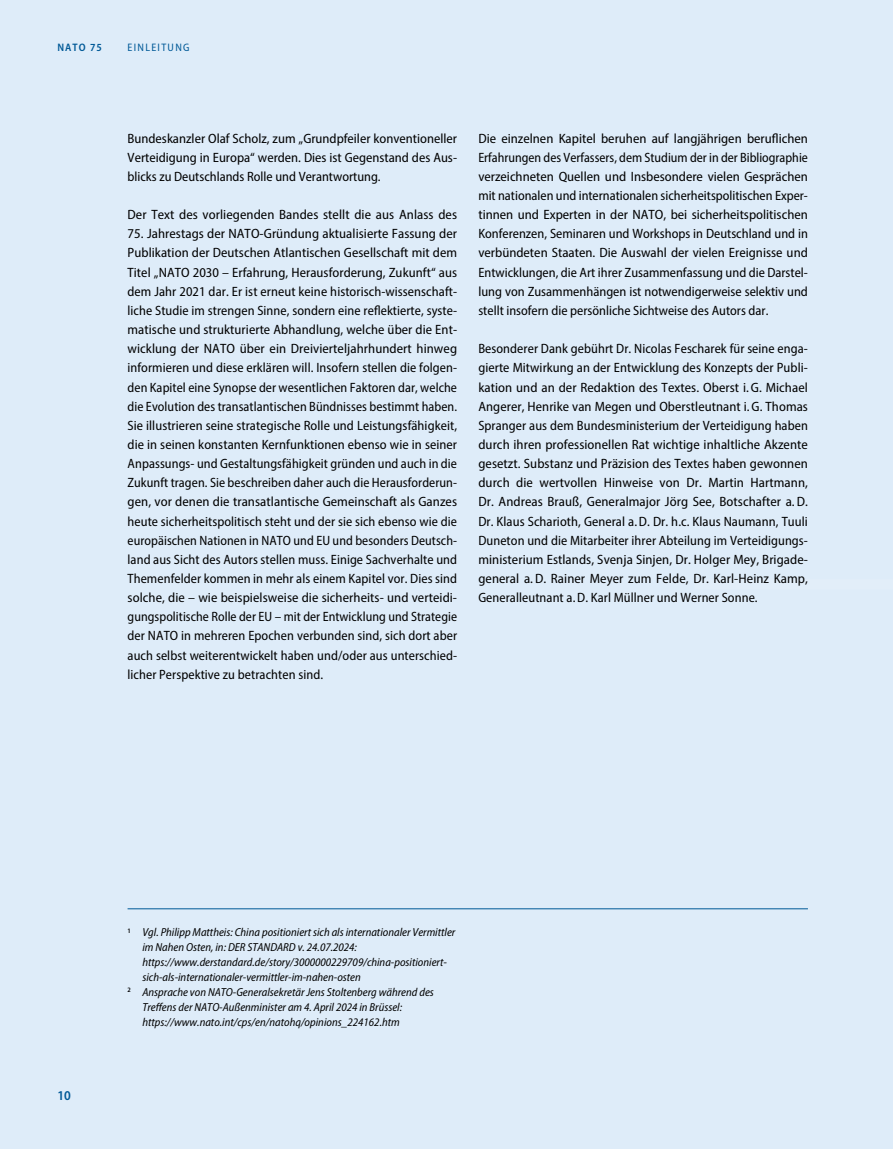
<style>
.page{position:relative;width:893px;height:1149px;background:#fff}
.page>*{position:absolute;margin:0;border:0;box-sizing:border-box;transform-origin:0 0}
.Fließtext{font:semi-condensed 13.5px/19.2px "Myriad Pro";letter-spacing:.005em;color:#000;text-align:justify}
.t1{font:600 semi-condensed 13.5px "Myriad Pro";color:#005997}
.Fußnoten{font:italic semi-condensed 11.7px/14.9px "Myriad Pro";color:#000}
.t2{font:semi-condensed 10.8px "Myriad Pro";letter-spacing:.12em;color:#005997}
.t3{font:600 semi-condensed 10.8px "Myriad Pro";letter-spacing:.1em;color:#005997}
</style>
<div class="page">
<div style="left:0;top:0;width:893px;height:1148px;background:#deecf9"></div>
<hr style="left:128px;top:908px;width:680px;height:1px;background:#005997">
<p class="t3" style="left:57px;top:40px;width:46px">NATO 75</p>
<p class="t2" style="left:128px;top:40px;width:63px">EINLEITUNG</p>
<p class="Fließtext" style="left:128px;top:128px;width:331px">Bundeskanzler Olaf Scholz, zum „Grundpfeiler konventioneller Verteidigung in Europa“ werden. Dies ist Gegenstand des Aus&shy;blicks zu Deutschlands Rolle und Verantwortung.</p>
<p class="Fließtext" style="left:128px;top:205px;width:331px">Der Text des vorliegenden Bandes stellt die aus Anlass des</p>
<p class="Fließtext" style="left:128px;top:224px;width:331px">75. Jahrestags der NATO-Gründung aktualisierte Fassung der Publikation der Deutschen Atlantischen Gesellschaft mit dem Titel „NATO 2030 – Erfahrung, Herausforderung, Zukunft“ aus dem Jahr 2021 dar. Er ist erneut keine historisch-wissenschaft&shy;liche Studie im strengen Sinne, sondern eine reflektierte, syste&shy;matische und strukturierte Abhandlung, welche über die Ent&shy;wicklung der NATO über ein Dreivierteljahrhundert hinweg informieren und diese erklären will. Insofern stellen die folgen&shy;den Kapitel eine Synopse der wesentlichen Faktoren dar, welche die Evolution des transatlantischen Bündnisses bestimmt haben.<br>Sie illustrieren seine strategische Rolle und Leistungsfähigkeit, die in seinen konstanten Kernfunktionen ebenso wie in seiner Anpassungs- und Gestaltungsfähigkeit gründen und auch in die Zukunft tragen. Sie beschreiben daher auch die Herausforderun&shy;gen, vor denen die transatlantische Gemeinschaft als Ganzes heute sicherheitspolitisch steht und der sie sich ebenso wie die europäischen Nationen in NATO und EU und besonders Deutsch&shy;land aus Sicht des Autors stellen muss. Einige Sachverhalte und Themenfelder kommen in mehr als einem Kapitel vor. Dies sind solche, die – wie beispielsweise die sicherheits- und verteidi&shy;gungspolitische Rolle der EU – mit der Entwicklung und Strategie der NATO in mehreren Epochen verbunden sind, sich dort aber auch selbst weiterentwickelt haben und/oder aus unterschied&shy;licher Perspektive zu betrachten sind.</p>
<p class="Fließtext" style="left:478px;top:128px;width:331px">Die einzelnen Kapitel beruhen auf langjährigen beruflichen Erfahrungen des Verfassers, dem Studium der in der Bibliographie verzeichneten Quellen und Insbesondere vielen Gesprächen mit nationalen und internationalen sicherheitspolitischen Exper&shy;tinnen und Experten in der NATO, bei sicherheitspolitischen Konferenzen, Seminaren und Workshops in Deutschland und in verbündeten Staaten. Die Auswahl der vielen Ereignisse und Entwicklungen, die Art ihrer Zusammenfassung und die Darstel&shy;lung von Zusammenhängen ist notwendigerweise selektiv und stellt insofern die persönliche Sichtweise des Autors dar.</p>
<p class="Fließtext" style="left:478px;top:339px;width:331px">Besonderer Dank gebührt Dr. Nicolas Fescharek für seine enga&shy;gierte Mitwirkung an der Entwicklung des Konzepts der Publi&shy;kation und an der Redaktion des Textes. Oberst i.G. Michael Angerer, Henrike van Megen und Oberstleutnant i.G. Thomas Spranger aus dem Bundesministerium der Verteidigung haben durch ihren professionellen Rat wichtige inhaltliche Akzente gesetzt. Substanz und Präzision des Textes haben gewonnen durch die wertvollen Hinweise von Dr. Martin Hartmann, Dr. Andreas Brauß, Generalmajor Jörg See, Botschafter a.D.<br>Dr. Klaus Scharioth, General a.D. Dr. h.c. Klaus Naumann, Tuuli Duneton und die Mitarbeiter ihrer Abteilung im Verteidigungs&shy;ministerium Estlands, Svenja Sinjen, Dr. Holger Mey, Brigade&shy;general a.D. Rainer Meyer zum Felde, Dr. Karl-Heinz Kamp, Generalleutnant a.D. Karl Müllner und Werner Sonne.</p>
<p class="t1" style="left:57px;top:1086px;width:15px">10</p>
<p class="Fußnoten" style="left:142px;top:924px;width:314px;text-indent:-15px"><sup>1</sup> Vgl. Philipp Mattheis: China positioniert sich als internationaler Vermittler im Nahen Osten, in: DER STANDARD v. 24.07.2024: https://www.derstandard.de/story/3000000229709/china-positioniert&shy;sich-als-internationaler-vermittler-im-nahen-osten</p>
<p class="Fußnoten" style="left:142px;top:984px;width:293px;text-indent:-15px"><sup>2</sup> Ansprache von NATO-Generalsekretär Jens Stoltenberg während des<br>Treffens der NATO-Außenminister am 4. April 2024 in Brüssel: https://www.nato.int/cps/en/natohq/opinions_224162.htm</p>
</div>
